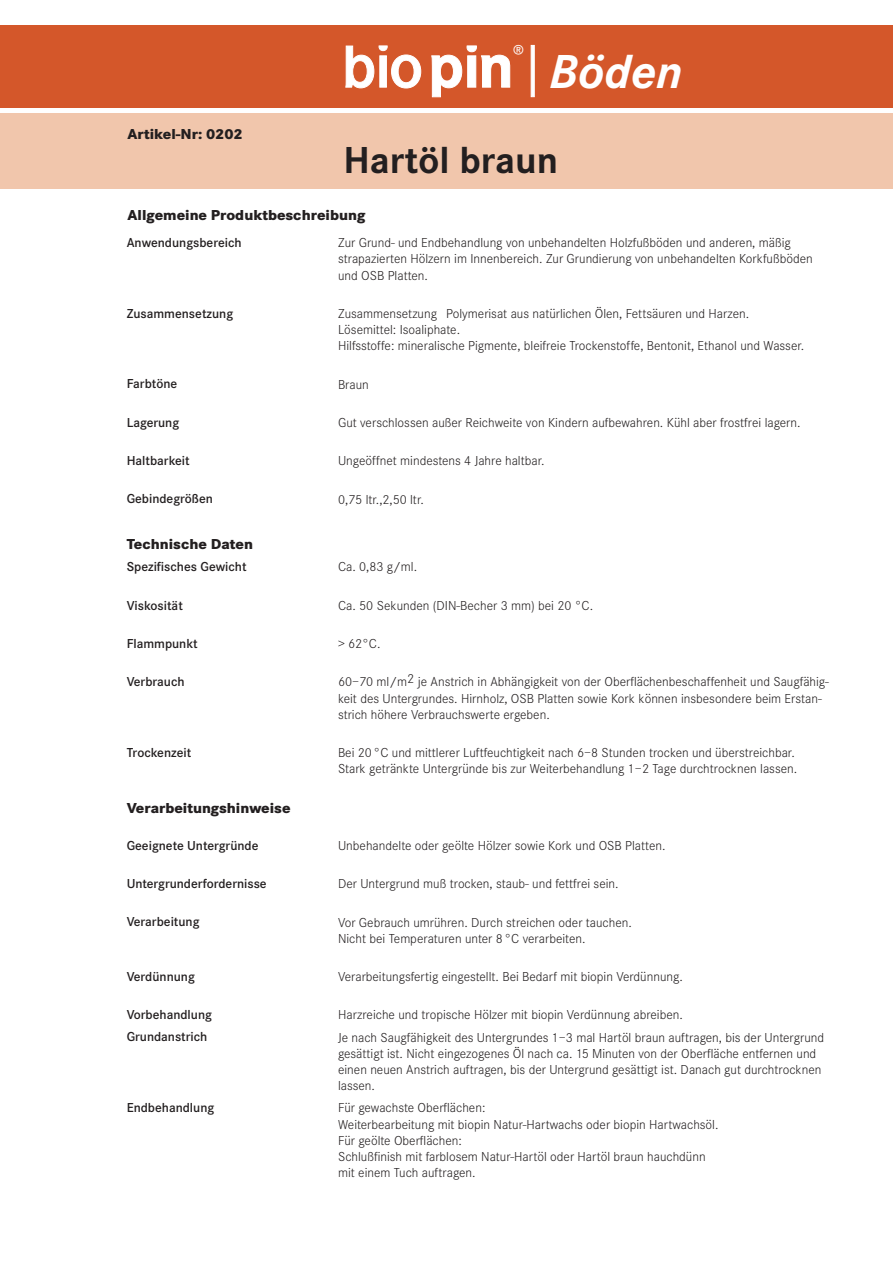
<style>
.page{position:relative;width:893px;height:1263px;background:#fff}
.page>*{position:absolute;margin:0;border:0;box-sizing:border-box;transform-origin:0 0}
.t1{font:italic 700 49.5px "Corporate S";color:#fff}
.t2{font:700 39px "Corporate S";color:#231f20}
.t3{font:25.65px "Corporate S";color:#fff}
.t4{font:800 15px "Corporate S";color:#231f20}
.t5{font:300 13.5px/16.2px "Corporate S";color:#231f20}
.t6{font:600 13.5px "Corporate S";color:#231f20}
</style>
<div class="page">
<div style="left:0;top:26px;width:893px;height:82px;background:#d4572a"></div>
<div style="left:0;top:113px;width:893px;height:75px;background:#f1c6ac"></div>
<svg style="left:346px;top:46px;width:75px;height:42px"></svg>
<svg style="left:431px;top:46px;width:79px;height:51px"></svg>
<div style="left:531px;top:45px;width:3px;height:52px;background:#fff;border:1px solid #fff"></div>
<p class="t4" style="left:128px;top:125px;width:117px">Artikel-Nr: 0202</p>
<p class="t3" style="left:512px;top:42px;width:14px">®</p>
<p class="t1" style="left:549px;top:42px;width:135px">Böden</p>
<p class="t2" style="left:343px;top:137px;width:216px">Hartöl braun</p>
<p class="t4" style="left:128px;top:206px;width:239px">Allgemeine Produktbeschreibung</p>
<p class="t6" style="left:127px;top:235px;width:117px">Anwendungsbereich</p>
<p class="t5" style="left:338px;top:235px;width:476px">Zur Grund- und Endbehandlung von unbehandelten Holzfußböden und anderen, mäßig strapazierten Hölzern im Innenbereich. Zur Grundierung von unbehandelten Korkfußböden und OSB Platten.</p>
<p class="t6" style="left:127px;top:306px;width:108px">Zusammensetzung</p>
<p class="t5" style="left:338px;top:305px;width:413px">Zusammensetzung Polymerisat aus natürlichen Ölen, Fettsäuren und Harzen.</p>
<p class="t5" style="left:338px;top:322px;width:124px">Lösemittel: Isoaliphate.</p>
<p class="t5" style="left:338px;top:338px;width:468px">Hilfsstoffe: mineralische Pigmente, bleifreie Trockenstoffe, Bentonit, Ethanol und Wasser.</p>
<p class="t6" style="left:127px;top:376px;width:52px">Farbtöne</p>
<p class="t5" style="left:338px;top:376px;width:32px">Braun</p>
<p class="t6" style="left:127px;top:415px;width:54px">Lagerung</p>
<p class="t5" style="left:338px;top:415px;width:464px">Gut verschlossen außer Reichweite von Kindern aufbewahren. Kühl aber frostfrei lagern.</p>
<p class="t6" style="left:127px;top:453px;width:65px">Haltbarkeit</p>
<p class="t5" style="left:338px;top:453px;width:208px">Ungeöffnet mindestens 4 Jahre haltbar.</p>
<p class="t6" style="left:127px;top:491px;width:88px">Gebindegrößen</p>
<p class="t5" style="left:338px;top:491px;width:87px">0,75 ltr.,2,50 ltr.</p>
<p class="t4" style="left:127px;top:535px;width:128px">Technische Daten</p>
<p class="t6" style="left:127px;top:559px;width:121px">Spezifisches Gewicht</p>
<p class="t5" style="left:338px;top:559px;width:81px">Ca. 0,83 g/ml.</p>
<p class="t6" style="left:127px;top:597px;width:58px">Viskosität</p>
<p class="t5" style="left:338px;top:597px;width:257px">Ca. 50 Sekunden (DIN-Becher 3 mm) bei 20 °C.</p>
<p class="t6" style="left:127px;top:636px;width:73px">Flammpunkt</p>
<p class="t5" style="left:338px;top:636px;width:44px">&gt; 62°C.</p>
<p class="t6" style="left:127px;top:674px;width:59px">Verbrauch</p>
<p class="t5" style="left:338px;top:674px;width:492px">60–70 ml/m2 je Anstrich in Abhängigkeit von der Oberflächenbeschaffenheit und Saugfähig&shy;keit des Untergrundes. Hirnholz, OSB Platten sowie Kork können insbesondere beim Erstan&shy;strich höhere Verbrauchswerte ergeben.</p>
<p class="t6" style="left:127px;top:745px;width:66px">Trockenzeit</p>
<p class="t5" style="left:338px;top:745px;width:458px">Bei 20°C und mittlerer Luftfeuchtigkeit nach 6–8 Stunden trocken und überstreichbar.</p>
<p class="t5" style="left:338px;top:761px;width:461px">Stark getränkte Untergründe bis zur Weiterbehandlung 1–2 Tage durchtrocknen lassen.</p>
<p class="t4" style="left:127px;top:799px;width:165px">Verarbeitungshinweise</p>
<p class="t6" style="left:127px;top:838px;width:133px">Geeignete Untergründe</p>
<p class="t5" style="left:338px;top:838px;width:329px">Unbehandelte oder geölte Hölzer sowie Kork und OSB Platten.</p>
<p class="t6" style="left:127px;top:876px;width:142px">Untergrunderfordernisse</p>
<p class="t5" style="left:338px;top:876px;width:282px">Der Untergrund muß trocken, staub- und fettfrei sein.</p>
<p class="t6" style="left:127px;top:914px;width:74px">Verarbeitung</p>
<p class="t5" style="left:338px;top:914px;width:295px">Vor Gebrauch umrühren. Durch streichen oder tauchen.<br>Nicht bei Temperaturen unter 8°C verarbeiten.</p>
<p class="t6" style="left:127px;top:969px;width:70px">Verdünnung</p>
<p class="t5" style="left:338px;top:969px;width:346px">Verarbeitungsfertig eingestellt. Bei Bedarf mit biopin Verdünnung.</p>
<p class="t6" style="left:127px;top:1007px;width:87px">Vorbehandlung</p>
<p class="t5" style="left:338px;top:1007px;width:346px">Harzreiche und tropische Hölzer mit biopin Verdünnung abreiben.</p>
<p class="t6" style="left:127px;top:1029px;width:82px">Grundanstrich</p>
<p class="t5" style="left:338px;top:1029px;width:488px">Je nach Saugfähigkeit des Untergrundes 1–3 mal Hartöl braun auftragen, bis der Untergrund gesättigt ist. Nicht eingezogenes Öl nach ca. 15 Minuten von der Oberfläche entfernen und einen neuen Anstrich auftragen, bis der Untergrund gesättigt ist. Danach gut durchtrocknen lassen.</p>
<p class="t6" style="left:127px;top:1100px;width:89px">Endbehandlung</p>
<p class="t5" style="left:338px;top:1100px;width:149px">Für gewachste Oberflächen:</p>
<p class="t5" style="left:338px;top:1116px;width:382px">Weiterbearbeitung mit biopin Natur-Hartwachs oder biopin Hartwachsöl.</p>
<p class="t5" style="left:338px;top:1132px;width:125px">Für geölte Oberflächen:</p>
<p class="t5" style="left:338px;top:1148px;width:369px">Schlußfinish mit farblosem Natur-Hartöl oder Hartöl braun hauchdünn</p>
<p class="t5" style="left:338px;top:1165px;width:139px">mit einem Tuch auftragen.</p>
</div>
